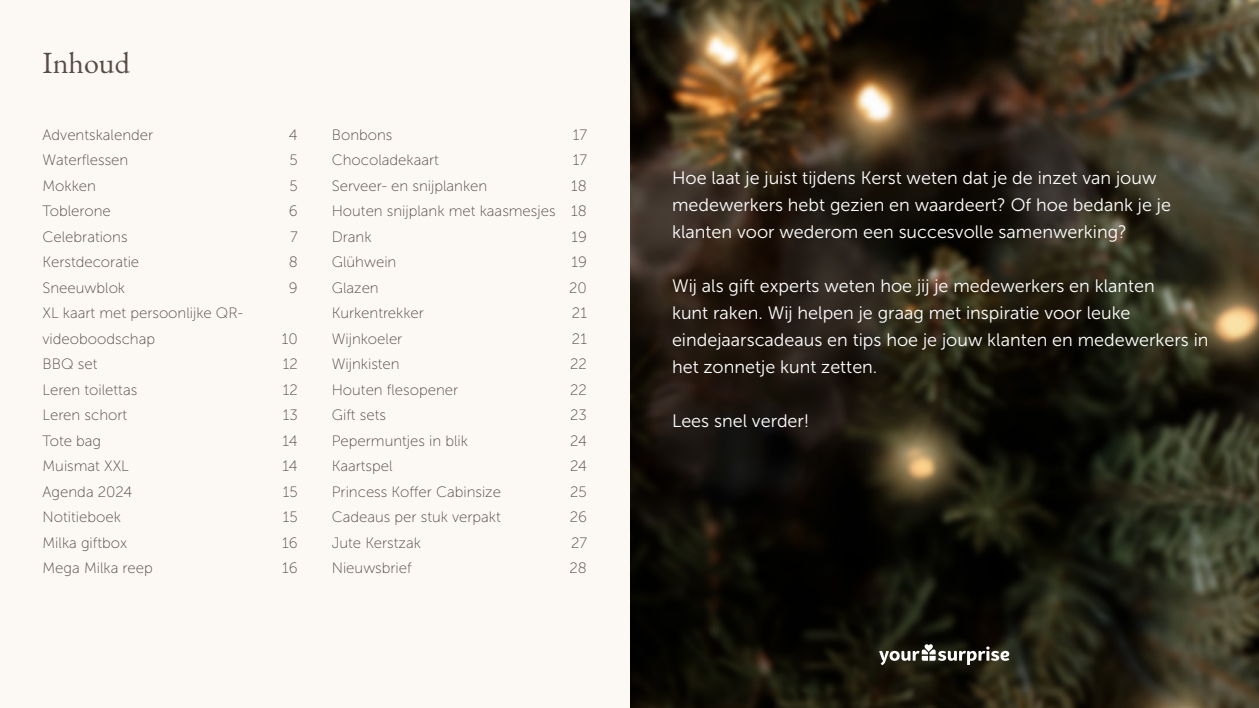
<style>
.page{position:relative;width:1259px;height:708px;background:#fff}
.page>*{position:absolute;margin:0;border:0;box-sizing:border-box;transform-origin:0 0}
.t1{font:30px "EB Garamond";color:#554c44}
.t2{font:18px/27px "Museo Sans 300";color:#fff}
.t3{font:15px/25.5px "Museo Sans 100";color:#554c44}
</style>
<div class="page">
<img style="left:629px;top:0;width:630px;height:708px">
<div style="left:0;top:0;width:629px;height:708px;background:#fcf8f4"></div>
<svg style="left:879px;top:644px;width:130px;height:21px"></svg>
<h1 class="t1" style="left:43px;top:43px;width:89px">Inhoud</h1>
<p class="t3" style="left:43px;top:122px;width:112px">Adventskalender</p>
<p class="t3" style="left:289px;top:122px;width:10px">4</p>
<p class="t3" style="left:43px;top:148px;width:87px">Waterflessen</p>
<p class="t3" style="left:289px;top:148px;width:10px">5</p>
<p class="t3" style="left:43px;top:173px;width:55px">Mokken</p>
<p class="t3" style="left:289px;top:173px;width:10px">5</p>
<p class="t3" style="left:43px;top:199px;width:70px">Toblerone</p>
<p class="t3" style="left:289px;top:199px;width:10px">6</p>
<p class="t3" style="left:43px;top:224px;width:87px">Celebrations</p>
<p class="t3" style="left:290px;top:224px;width:9px">7</p>
<p class="t3" style="left:43px;top:250px;width:98px">Kerstdecoratie</p>
<p class="t3" style="left:289px;top:250px;width:11px">8</p>
<p class="t3" style="left:43px;top:275px;width:84px">Sneeuwblok</p>
<p class="t3" style="left:289px;top:275px;width:10px">9</p>
<p class="t3" style="left:43px;top:301px;width:202px">XL kaart met persoonlijke QR&shy;videoboodschap</p>
<p class="t3" style="left:282px;top:326px;width:17px">10</p>
<p class="t3" style="left:43px;top:352px;width:56px">BBQ set</p>
<p class="t3" style="left:283px;top:352px;width:16px">12</p>
<p class="t3" style="left:43px;top:377px;width:96px">Leren toilettas</p>
<p class="t3" style="left:283px;top:377px;width:16px">12</p>
<p class="t3" style="left:43px;top:403px;width:86px">Leren schort</p>
<p class="t3" style="left:283px;top:403px;width:16px">13</p>
<p class="t3" style="left:43px;top:428px;width:60px">Tote bag</p>
<p class="t3" style="left:282px;top:428px;width:17px">14</p>
<p class="t3" style="left:43px;top:454px;width:88px">Muismat XXL</p>
<p class="t3" style="left:282px;top:454px;width:17px">14</p>
<p class="t3" style="left:43px;top:479px;width:91px">Agenda 2024</p>
<p class="t3" style="left:283px;top:479px;width:16px">15</p>
<p class="t3" style="left:43px;top:505px;width:80px">Notitieboek</p>
<p class="t3" style="left:283px;top:505px;width:16px">15</p>
<p class="t3" style="left:43px;top:530px;width:86px">Milka giftbox</p>
<p class="t3" style="left:282px;top:530px;width:17px">16</p>
<p class="t3" style="left:43px;top:556px;width:112px">Mega Milka reep</p>
<p class="t3" style="left:282px;top:556px;width:17px">16</p>
<p class="t3" style="left:332px;top:122px;width:62px">Bonbons</p>
<p class="t3" style="left:573px;top:122px;width:16px">17</p>
<p class="t3" style="left:332px;top:148px;width:109px">Chocoladekaart</p>
<p class="t3" style="left:573px;top:148px;width:16px">17</p>
<p class="t3" style="left:332px;top:173px;width:157px">Serveer- en snijplanken</p>
<p class="t3" style="left:332px;top:173px;width:257px;text-align:justify;text-indent:239px">18<br>Houten snijplank met kaasmesjes 18<br>Drank</p>
<p class="t3" style="left:571px;top:224px;width:17px">19</p>
<p class="t3" style="left:332px;top:250px;width:66px">Glühwein</p>
<p class="t3" style="left:571px;top:250px;width:17px">19</p>
<p class="t3" style="left:332px;top:275px;width:48px">Glazen</p>
<p class="t3" style="left:569px;top:275px;width:19px">20</p>
<p class="t3" style="left:332px;top:301px;width:94px">Kurkentrekker</p>
<p class="t3" style="left:572px;top:301px;width:16px">21</p>
<p class="t3" style="left:332px;top:326px;width:72px">Wijnkoeler</p>
<p class="t3" style="left:572px;top:326px;width:16px">21</p>
<p class="t3" style="left:332px;top:352px;width:69px">Wijnkisten</p>
<p class="t3" style="left:570px;top:352px;width:18px">22</p>
<p class="t3" style="left:332px;top:377px;width:128px">Houten flesopener</p>
<p class="t3" style="left:570px;top:377px;width:18px">22</p>
<p class="t3" style="left:332px;top:403px;width:56px">Gift sets</p>
<p class="t3" style="left:570px;top:403px;width:18px">23</p>
<p class="t3" style="left:332px;top:428px;width:138px">Pepermuntjes in blik</p>
<p class="t3" style="left:570px;top:428px;width:18px">24</p>
<p class="t3" style="left:332px;top:454px;width:62px">Kaartspel</p>
<p class="t3" style="left:570px;top:454px;width:18px">24</p>
<p class="t3" style="left:332px;top:479px;width:171px">Princess Koffer Cabinsize</p>
<p class="t3" style="left:570px;top:479px;width:18px">25</p>
<p class="t3" style="left:332px;top:505px;width:171px">Cadeaus per stuk verpakt</p>
<p class="t3" style="left:570px;top:505px;width:19px">26</p>
<p class="t3" style="left:332px;top:530px;width:91px">Jute Kerstzak</p>
<p class="t3" style="left:571px;top:530px;width:17px">27</p>
<p class="t3" style="left:332px;top:556px;width:81px">Nieuwsbrief</p>
<p class="t3" style="left:569px;top:556px;width:19px">28</p>
<p class="t2" style="left:672px;top:165px;width:500px">Hoe laat je juist tijdens Kerst weten dat je de inzet van jouw medewerkers hebt gezien en waardeert? Of hoe bedank je je klanten voor wederom een succesvolle samenwerking?</p>
<p class="t2" style="left:672px;top:273px;width:538px">Wij als gift experts weten hoe jij je medewerkers en klanten<br>kunt raken. Wij helpen je graag met inspiratie voor leuke eindejaarscadeaus en tips hoe je jouw klanten en medewerkers in het zonnetje kunt zetten.</p>
<p class="t2" style="left:672px;top:408px;width:139px">Lees snel verder!</p>
</div>
